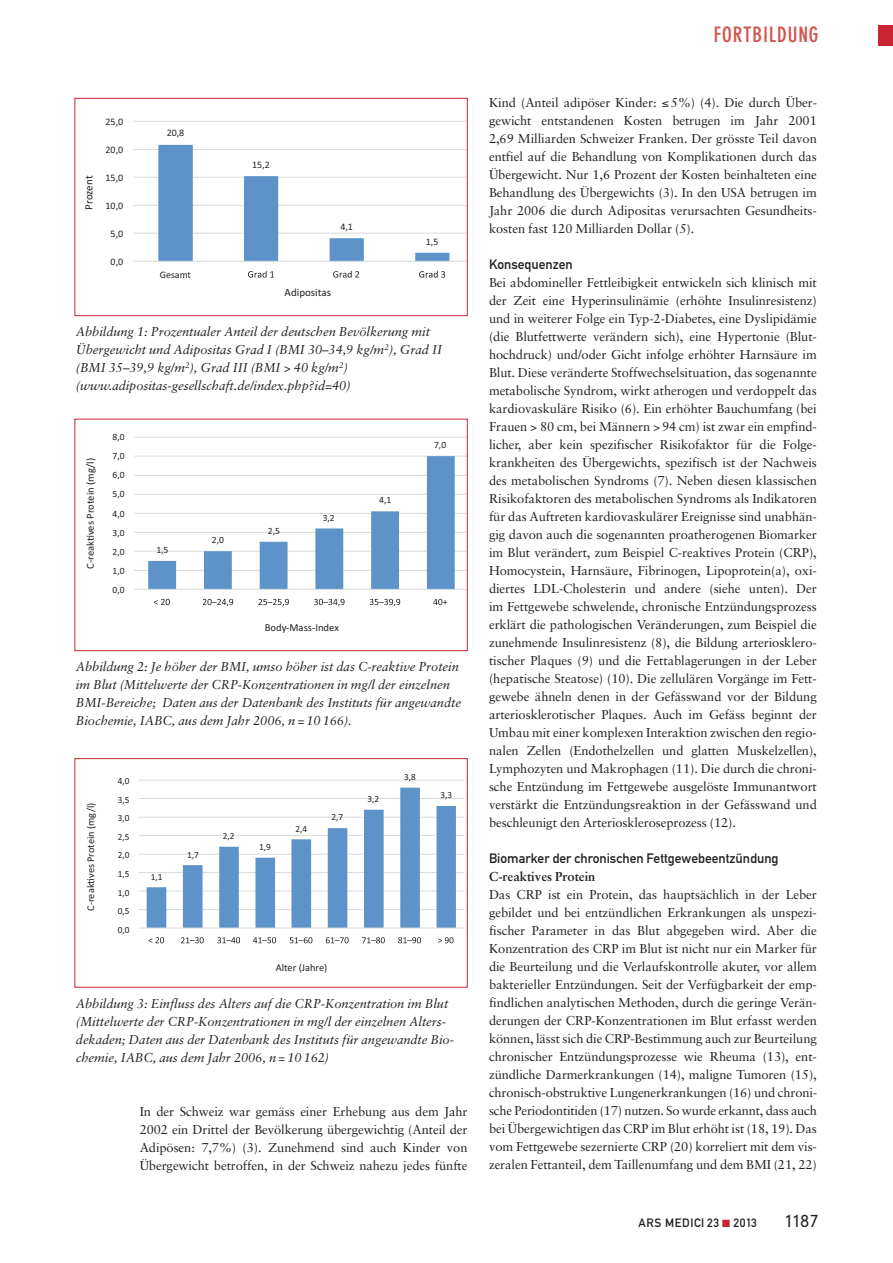
<style>
.page{position:relative;width:893px;height:1263px;background:#fff}
.page>*{position:absolute;margin:0;border:0;box-sizing:border-box;transform-origin:0 0}
.t1{font:700 condensed 21px "DIN Neuzeit Grotesk";letter-spacing:.04em;color:#d1574e}
.t2{font:300 16.5px "DIN Neuzeit Grotesk";color:#231f20}
.t3{font:13.5px "DIN Mittelschrift";color:#231f20}
.t4{font:12.9px/18px "Sabon";letter-spacing:-.005em;color:#231f20;text-align:justify}
.t5{font:italic 12.9px/18px "Sabon";letter-spacing:-.005em;color:#231f20}
.t6{font:700 12.9px "Sabon";color:#231f20}
.t7{font:12px "DIN Mittelschrift";letter-spacing:.05em;color:#231f20}
.t8{font:11.1px "Calibri";color:#231f20}
.t9{font:10.65px "Calibri";color:#231f20}
.t10{font:10.35px "Calibri";color:#231f20}
.t11{font:9.9px "Calibri";color:#231f20}
.t12{font:9.6px/19.2px "Calibri";color:#231f20;text-align:justify}
.t13{font:9.3px/18.6px "Calibri";color:#231f20;text-align:justify}
.s1{color:#c82434}
</style>
<div class="page">
<div style="left:878px;top:26px;width:15px;height:20px;background:#c82434"></div>
<hr style="left:133px;top:233px;width:334px;height:1px;background:#d8dad9">
<hr style="left:133px;top:205px;width:334px;height:1px;background:#d8dad9">
<hr style="left:133px;top:177px;width:334px;height:1px;background:#d8dad9">
<hr style="left:133px;top:149px;width:334px;height:1px;background:#d8dad9">
<hr style="left:133px;top:121px;width:334px;height:1px;background:#d8dad9">
<svg style="left:158px;top:145px;width:291px;height:116px"></svg>
<hr style="left:133px;top:261px;width:334px;height:1px;background:#d8dad9">
<svg style="left:248px;top:271px;width:197px;height:7px"></svg>
<div style="left:74px;top:98px;width:394px;height:218px;border:1px solid #c82434"></div>
<hr style="left:134px;top:570px;width:333px;height:1px;background:#d8dad9">
<hr style="left:134px;top:551px;width:333px;height:1px;background:#d8dad9">
<hr style="left:134px;top:532px;width:333px;height:1px;background:#d8dad9">
<hr style="left:134px;top:513px;width:333px;height:1px;background:#d8dad9">
<hr style="left:134px;top:494px;width:333px;height:1px;background:#d8dad9">
<hr style="left:134px;top:475px;width:333px;height:1px;background:#d8dad9">
<hr style="left:134px;top:456px;width:333px;height:1px;background:#d8dad9">
<hr style="left:134px;top:437px;width:333px;height:1px;background:#d8dad9">
<svg style="left:148px;top:456px;width:307px;height:133px"></svg>
<hr style="left:134px;top:589px;width:333px;height:1px;background:#d8dad9">
<svg style="left:154px;top:599px;width:293px;height:7px"></svg>
<div style="left:74px;top:419px;width:394px;height:232px;border:1px solid #c82434"></div>
<hr style="left:138px;top:909px;width:326px;height:1px;background:#d8dad9">
<hr style="left:138px;top:890px;width:326px;height:1px;background:#d8dad9">
<hr style="left:138px;top:872px;width:326px;height:1px;background:#d8dad9">
<hr style="left:138px;top:854px;width:326px;height:1px;background:#d8dad9">
<hr style="left:138px;top:835px;width:326px;height:1px;background:#d8dad9">
<hr style="left:138px;top:817px;width:326px;height:1px;background:#d8dad9">
<hr style="left:138px;top:798px;width:326px;height:1px;background:#d8dad9">
<hr style="left:138px;top:780px;width:326px;height:1px;background:#d8dad9">
<svg style="left:147px;top:788px;width:309px;height:140px"></svg>
<hr style="left:138px;top:928px;width:326px;height:1px;background:#d8dad9">
<svg style="left:149px;top:937px;width:305px;height:6px"></svg>
<div style="left:74px;top:758px;width:394px;height:230px;border:1px solid #c82434"></div>
<h1 class="t1" style="left:714px;top:27px;width:106px">FORTBILDUNG</h1>
<p class="t8" style="left:82px;top:210px;width:36px;rotate:-90deg">Prozent</p>
<p class="t11" style="left:106px;top:116px;width:19px">25,0</p>
<p class="t11" style="left:106px;top:144px;width:19px">20,0</p>
<p class="t11" style="left:106px;top:172px;width:19px">15,0</p>
<p class="t11" style="left:106px;top:199px;width:19px">10,0</p>
<p class="t11" style="left:111px;top:227px;width:14px">5,0</p>
<p class="t11" style="left:111px;top:255px;width:14px">0,0</p>
<p class="t11" style="left:167px;top:127px;width:19px">20,8</p>
<p class="t11" style="left:160px;top:268px;width:33px">Gesamt</p>
<p class="t11" style="left:252px;top:158px;width:19px">15,2</p>
<p class="t11" style="left:340px;top:221px;width:14px">4,1</p>
<p class="t8" style="left:285px;top:286px;width:48px">Adipositas</p>
<p class="t11" style="left:426px;top:235px;width:14px">1,5</p>
<p class="t5" style="left:76px;top:323px;width:368px">Abbildung 1: Prozentualer Anteil der deutschen Bevölkerung mit Übergewicht und Adipositas Grad I (BMI 30–34,9 kg/m<sup>2</sup>), Grad II (BMI 35–39,9 kg/m<sup>2</sup>), Grad III (BMI &gt; 40 kg/m<sup>2</sup>) (www.adipositas-gesellschaft.de/index.php?id=40)</p>
<p class="t9" style="left:83px;top:569px;width:112px;rotate:-90deg">C-reak ves Protein (mg/l)</p>
<p class="t12" style="left:113px;top:427px;width:14px">8,0<br>7,0<br>6,0<br>5,0<br>4,0<br>3,0<br>2,0<br>1,0<br>0,0</p>
<p class="t12" style="left:156px;top:540px;width:14px">1,5</p>
<p class="t12" style="left:212px;top:530px;width:14px">2,0</p>
<p class="t12" style="left:268px;top:521px;width:14px">2,5</p>
<p class="t12" style="left:323px;top:508px;width:14px">3,2</p>
<p class="t9" style="left:265px;top:621px;width:76px">Body-Mass-Index</p>
<p class="t12" style="left:379px;top:490px;width:14px">4,1</p>
<p class="t12" style="left:434px;top:436px;width:14px">7,0</p>
<p class="t5" style="left:76px;top:658px;width:387px">Abbildung 2: Je höher der BMI, umso höher ist das C-reaktive Protein im Blut (Mittelwerte der CRP-Konzentrationen in mg/l der einzelnen BMI-Bereiche; Daten aus der Datenbank des Instituts für angewandte Biochemie, IABC, aus dem Jahr 2006, n = 10 166).</p>
<p class="t10" style="left:84px;top:911px;width:109px;rotate:-90deg">C-reak ves Protein (mg/l)</p>
<p class="t13" style="left:118px;top:771px;width:13px">4,0<br>3,5<br>3,0<br>2,5<br>2,0<br>1,5<br>1,0<br>0,5<br>0,0</p>
<p class="t13" style="left:151px;top:867px;width:13px">1,1</p>
<p class="t13" style="left:187px;top:845px;width:13px">1,7</p>
<p class="t13" style="left:223px;top:827px;width:13px">2,2</p>
<p class="t13" style="left:259px;top:838px;width:13px">1,9</p>
<p class="t13" style="left:296px;top:819px;width:13px">2,4</p>
<p class="t13" style="left:332px;top:808px;width:13px">2,7</p>
<p class="t13" style="left:367px;top:790px;width:13px">3,2</p>
<p class="t10" style="left:276px;top:961px;width:53px">Alter (Jahre)</p>
<p class="t13" style="left:404px;top:767px;width:13px">3,8</p>
<p class="t13" style="left:440px;top:786px;width:13px">3,3</p>
<p class="t5" style="left:76px;top:995px;width:380px">Abbildung 3: Einfluss des Alters auf die CRP-Konzentration im Blut (Mittelwerte der CRP-Konzentrationen in mg/l der einzelnen Alters - dekaden; Daten aus der Datenbank des Instituts für angewandte Bio&shy;chemie, IABC, aus dem Jahr 2006, n = 10 162)</p>
<p class="t4" style="left:140px;top:1103px;width:329px">In der Schweiz war gemäss einer Erhebung aus dem Jahr 2002 ein Drittel der Bevölkerung übergewichtig (Anteil der Adipösen: 7,7%) (3). Zunehmend sind auch Kinder von Übergewicht betroffen, in der Schweiz nahezu jedes fünfte</p>
<p class="t4" style="left:489px;top:95px;width:329px">Kind (Anteil adipöser Kinder: ≤ 5%) (4). Die durch Über - gewicht entstandenen Kosten betrugen im Jahr 2001<br>2,69 Milliarden Schweizer Franken. Der grösste Teil davon entfiel auf die Behandlung von Komplikationen durch das Übergewicht. Nur 1,6 Prozent der Kosten beinhalteten eine Behandlung des Übergewichts (3). In den USA betrugen im Jahr 2006 die durch Adipositas verursachten Gesundheits&shy;kosten fast 120 Milliarden Dollar (5).</p>
<p class="t3" style="left:489px;top:260px;width:85px">Konsequenzen</p>
<p class="t4" style="left:489px;top:275px;width:329px">Bei abdomineller Fettleibigkeit entwickeln sich klinisch mit der Zeit eine Hyperinsulinämie (erhöhte Insulinresistenz) und in weiterer Folge ein Typ-2-Diabetes, eine Dyslipidämie (die Blutfettwerte verändern sich), eine Hypertonie (Blut&shy;hochdruck) und/oder Gicht infolge erhöhter Harnsäure im Blut. Diese veränderte Stoffwechselsituation, das sogenannte metabolische Syndrom, wirkt atherogen und verdoppelt das kardiovaskuläre Risiko (6). Ein erhöhter Bauchumfang (bei Frauen &gt; 80 cm, bei Männern &gt; 94 cm) ist zwar ein empfind&shy;licher, aber kein spezifischer Risikofaktor für die Folge&shy;krankheiten des Übergewichts, spezifisch ist der Nachweis des metabolischen Syndroms (7). Neben diesen klassischen Risikofaktoren des metabolischen Syndroms als Indikatoren für das Auftreten kardiovaskulärer Ereignisse sind unabhän&shy;gig davon auch die sogenannten proatherogenen Biomarker im Blut verändert, zum Beispiel C-reaktives Protein (CRP), Homo cystein, Harnsäure, Fibrinogen, Lipoprotein(a), oxi&shy;diertes LDL-Cholesterin und andere (siehe unten). Der im Fettge webe schwelende, chronische Entzündungsprozess erklärt die pathologischen Veränderungen, zum Beispiel die zunehmende Insulinresistenz (8), die Bildung arteriosklero - tischer Plaques (9) und die Fettablagerungen in der Leber (hepatische Steatose) (10). Die zellulären Vorgänge im Fett&shy;gewebe ähneln denen in der Gefässwand vor der Bildung arterio sklerotischer Plaques. Auch im Gefäss beginnt der Umbau mit einer komplexen Interaktion zwischen den regio&shy;nalen Zellen (Endothelzellen und glatten Muskelzellen), Lympho zyten und Makrophagen (11). Die durch die chroni&shy;sche Entzündung im Fettgewebe ausgelöste Immunantwort verstärkt die Entzündungsreaktion in der Gefässwand und beschleunigt den Arterioskleroseprozess (12).</p>
<p class="t3" style="left:489px;top:854px;width:291px">Biomarker der chronischen Fettgewebeentzündung</p>
<p class="t6" style="left:489px;top:872px;width:108px">C-reaktives Protein</p>
<p class="t4" style="left:489px;top:887px;width:330px">Das CRP ist ein Protein, das hauptsächlich in der Leber gebildet und bei entzündlichen Erkrankungen als unspezi - fischer Parameter in das Blut abgegeben wird. Aber die Konzentration des CRP im Blut ist nicht nur ein Marker für die Beurteilung und die Verlaufskontrolle akuter, vor allem bakterieller Entzündungen. Seit der Verfügbarkeit der emp&shy;findlichen analytischen Methoden, durch die geringe Verän&shy;derungen der CRP-Konzentrationen im Blut erfasst werden können, lässt sich die CRP-Bestimmung auch zur Beurteilung chronischer Entzündungsprozesse wie Rheuma (13), ent&shy;zündliche Darmerkrankungen (14), maligne Tumoren (15), chronisch-obstruktive Lungenerkrankungen (16) und chroni - sche Periodontitiden (17) nutzen. So wurde erkannt, dass auch bei Übergewichtigen das CRP im Blut erhöht ist (18, 19). Das vom Fettgewebe sezernierte CRP (20) korreliert mit dem vis&shy;zeralen Fettanteil, dem Taillenumfang und dem BMI (21, 22)</p>
<p class="t7" style="left:639px;top:1218px;width:120px">ARS MEDICI 23 <span class="s1">■</span> 2013</p>
<p class="t2" style="left:785px;top:1214px;width:35px">1187</p>
</div>
